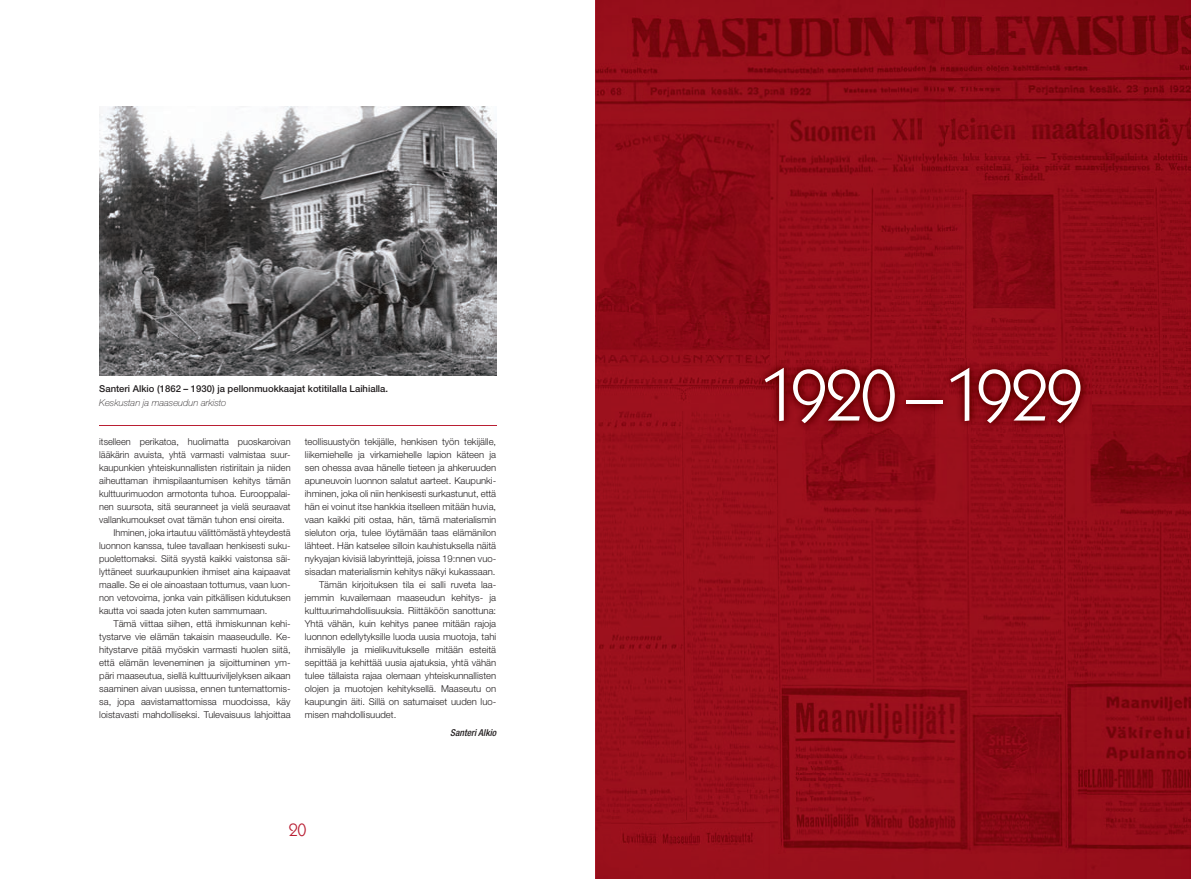
<style>
.page{position:relative;width:1191px;height:879px;background:#fff}
.page>*{position:absolute;margin:0;border:0;box-sizing:border-box;transform-origin:0 0}
.t1{font:73px "Itc Kabel";letter-spacing:-.025em;color:#fff}
.t2{font:18px "Itc Kabel";color:#b91f33}
.t3{font:300 9.5px "Helvetica Neue";color:#231f20}
.t4{font:500 9.5px "Helvetica Neue";color:#231f20}
.t5{font:italic 100 9.5px "Helvetica Neue";color:#231f20}
.t6{font:italic 500 condensed 9.5px "Helvetica Neue";color:#231f20}
</style>
<div class="page">
<img style="left:595px;top:0;width:350px;height:316px">
<img style="left:945px;top:0;width:246px;height:386px">
<img style="left:595px;top:316px;width:175px;height:563px">
<img style="left:770px;top:316px;width:176px;height:42px">
<img style="left:1086px;top:386px;width:105px;height:493px">
<img style="left:770px;top:433px;width:316px;height:446px">
<img style="left:99px;top:107px;width:397px;height:269px">
<img style="left:755px;top:358px;width:336px;height:75px">
<hr style="left:99px;top:426px;width:397px;height:1px;background:#b91f33">
<p class="t4" style="left:99px;top:383px;width:290px">Santeri Alkio (1862 – 1930) ja pellonmuokkaajat kotitilalla Laihialla.</p>
<p class="t5" style="left:99px;top:397px;width:129px">Keskustan ja maaseudun arkisto</p>
<p class="t3" style="left:99px;top:435px;width:193px">itselleen perikatoa, huolimatta puoskaroivan</p>
<p class="t3" style="left:99px;top:448px;width:193px">lääkärin avuista, yhtä varmasti valmistaa suur-</p>
<p class="t3" style="left:99px;top:461px;width:193px">kaupunkien yhteiskunnallisten ristiriitain ja niiden</p>
<p class="t3" style="left:99px;top:474px;width:193px">aiheuttaman ihmispilaantumisen kehitys tämän</p>
<p class="t3" style="left:99px;top:487px;width:193px">kulttuurimuodon armotonta tuhoa. Eurooppalai-</p>
<p class="t3" style="left:99px;top:500px;width:193px">nen suursota, sitä seuranneet ja vielä seuraavat</p>
<p class="t3" style="left:99px;top:513px;width:187px">vallankumoukset ovat tämän tuhon ensi oireita.</p>
<p class="t3" style="left:113px;top:526px;width:179px">Ihminen, joka irtautuu välittömästä yhteydestä</p>
<p class="t3" style="left:99px;top:539px;width:193px">luonnon kanssa, tulee tavallaan henkisesti suku-</p>
<p class="t3" style="left:99px;top:552px;width:193px">puolettomaksi. Siitä syystä kaikki vaistonsa säi-</p>
<p class="t3" style="left:99px;top:565px;width:193px">lyttäneet suurkaupunkien ihmiset aina kaipaavat</p>
<p class="t3" style="left:99px;top:578px;width:193px">maalle. Se ei ole ainoastaan tottumus, vaan luon-</p>
<p class="t3" style="left:99px;top:591px;width:193px">non vetovoima, jonka vain pitkällisen kidutuksen</p>
<p class="t3" style="left:99px;top:604px;width:170px">kautta voi saada joten kuten sammumaan.</p>
<p class="t3" style="left:113px;top:617px;width:179px">Tämä viittaa siihen, että ihmiskunnan kehi-</p>
<p class="t3" style="left:99px;top:630px;width:193px">tystarve vie elämän takaisin maaseudulle. Ke-</p>
<p class="t3" style="left:99px;top:643px;width:193px">hitystarve pitää myöskin varmasti huolen siitä,</p>
<p class="t3" style="left:99px;top:656px;width:193px">että elämän leveneminen ja sijoittuminen ym-</p>
<p class="t3" style="left:99px;top:669px;width:193px">päri maaseutua, siellä kulttuuriviljelyksen aikaan</p>
<p class="t3" style="left:99px;top:682px;width:193px">saaminen aivan uusissa, ennen tuntemattomis-</p>
<p class="t3" style="left:99px;top:695px;width:193px">sa, jopa aavistamattomissa muodoissa, käy</p>
<p class="t3" style="left:99px;top:708px;width:193px">loistavasti mahdolliseksi. Tulevaisuus lahjoittaa</p>
<p class="t3" style="left:305px;top:435px;width:193px">teollisuustyön tekijälle, henkisen työn tekijälle,</p>
<p class="t3" style="left:305px;top:448px;width:193px">liikemiehelle ja virkamiehelle lapion käteen ja</p>
<p class="t3" style="left:305px;top:461px;width:193px">sen ohessa avaa hänelle tieteen ja ahkeruuden</p>
<p class="t3" style="left:305px;top:474px;width:193px">apuneuvoin luonnon salatut aarteet. Kaupunki-</p>
<p class="t3" style="left:305px;top:487px;width:193px">ihminen, joka oli niin henkisesti surkastunut, että</p>
<p class="t3" style="left:305px;top:500px;width:193px">hän ei voinut itse hankkia itselleen mitään huvia,</p>
<p class="t3" style="left:305px;top:513px;width:193px">vaan kaikki piti ostaa, hän, tämä materialismin</p>
<p class="t3" style="left:305px;top:526px;width:193px">sieluton orja, tulee löytämään taas elämänilon</p>
<p class="t3" style="left:305px;top:539px;width:193px">lähteet. Hän katselee silloin kauhistuksella näitä</p>
<p class="t3" style="left:305px;top:552px;width:193px">nykyajan kivisiä labyrinttejä, joissa 19:nnen vuo-</p>
<p class="t3" style="left:305px;top:565px;width:192px">sisadan materialismin kehitys näkyi kukassaan.</p>
<p class="t3" style="left:319px;top:578px;width:179px">Tämän kirjoituksen tila ei salli ruveta laa-</p>
<p class="t3" style="left:305px;top:591px;width:193px">jemmin kuvailemaan maaseudun kehitys- ja</p>
<p class="t3" style="left:305px;top:604px;width:193px">kulttuurimahdollisuuksia. Riittäköön sanottuna:</p>
<p class="t3" style="left:305px;top:617px;width:193px">Yhtä vähän, kuin kehitys panee mitään rajoja</p>
<p class="t3" style="left:305px;top:630px;width:193px">luonnon edellytyksille luoda uusia muotoja, tahi</p>
<p class="t3" style="left:305px;top:643px;width:193px">ihmisälylle ja mielikuvitukselle mitään esteitä</p>
<p class="t3" style="left:305px;top:656px;width:193px">sepittää ja kehittää uusia ajatuksia, yhtä vähän</p>
<p class="t3" style="left:305px;top:669px;width:193px">tulee tällaista rajaa olemaan yhteiskunnallisten</p>
<p class="t3" style="left:305px;top:682px;width:193px">olojen ja muotojen kehityksellä. Maaseutu on</p>
<p class="t3" style="left:305px;top:695px;width:193px">kaupungin äiti. Sillä on satumaiset uuden luo-</p>
<p class="t3" style="left:305px;top:708px;width:93px">misen mahdollisuudet.</p>
<p class="t6" style="left:450px;top:727px;width:47px">Santeri Alkio</p>
<h2 class="t2" style="left:289px;top:819px;width:19px">20</h2>
<h1 class="t1" style="left:760px;top:353px;width:324px">1920 – 1929</h1>
</div>
